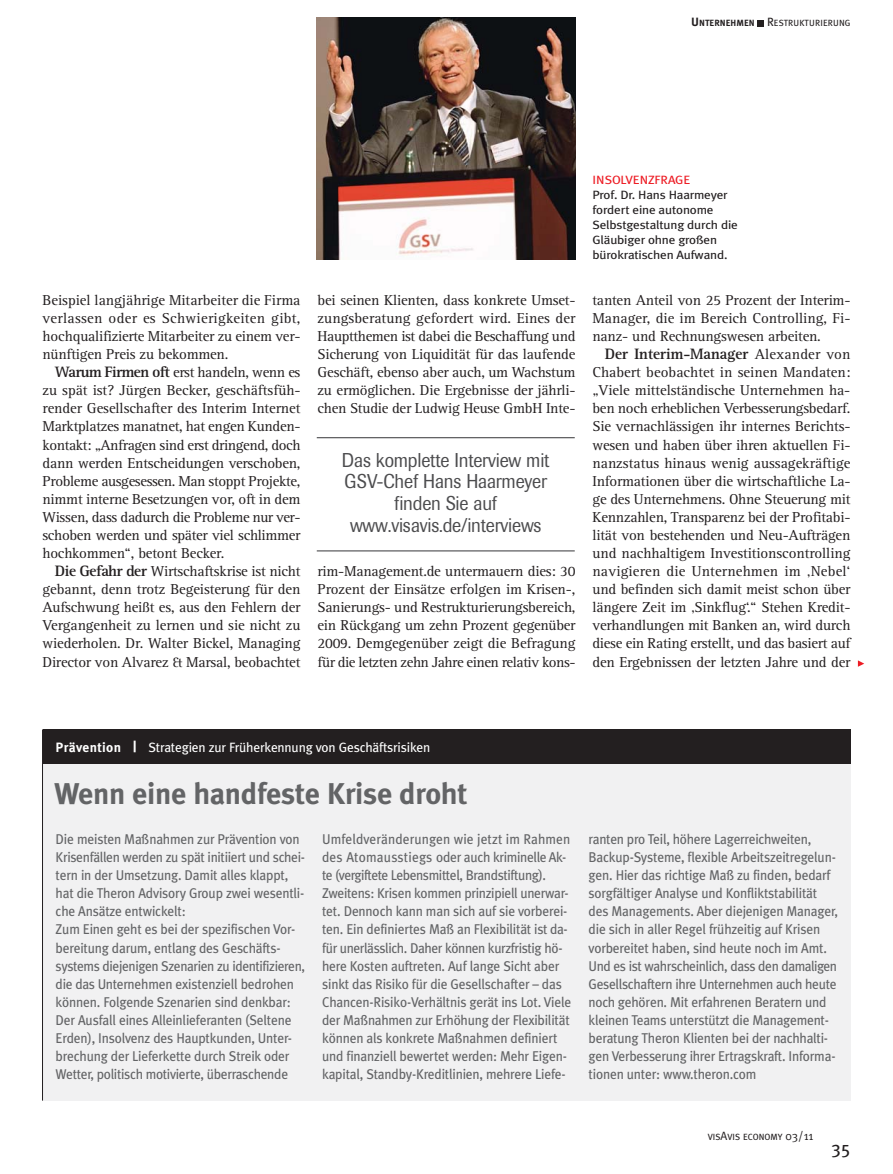
<style>
.page{position:relative;width:893px;height:1174px;background:#fff}
.page>*{position:absolute;margin:0;border:0;box-sizing:border-box;transform-origin:0 0}
.t1{font:700 30px "Meta Plus";letter-spacing:-.01em;color:#636466}
.t2{font:19.8px/21.6px "Imago";letter-spacing:-.01em;color:#4c4c4e;text-align:center;scale:.91 1}
.t3{font:18px "Meta Plus";color:#231f20}
.t4{font:14.85px/18.1px "Rotis Serif Std";letter-spacing:-.015em;color:#231f20;text-align:justify}
.t5{font:14.85px "Rotis Serif Std Bold VISAVIS";letter-spacing:.01em;color:#231f20}
.t6{font:14.1px/18px "Meta Plus";letter-spacing:-.015em;color:#636466;scale:.95 1}
.t7{font:13.5px "Meta Plus";letter-spacing:-.015em;color:#fff}
.t8{font:12px/15px "Meta Plus";letter-spacing:-.015em;color:#231f20;scale:1.1 1}
.t9{font:12px "Meta Plus";letter-spacing:-.015em;color:#ed1c24;scale:1.1 1}
.t10{font:9px "Meta Plus";color:#231f20}
.s1{font-weight:700;font-size:12px}
.s2{font-weight:700}
.s3{font-size:12px}
.s4{font-family:"Rotis Serif Std Bold VISAVIS"}
.s5{font-family:"Rotis Serif Std"}
.s6{font-family:"Meta";font-weight:700;font-size:15px}
.s7{font-family:"Meta Plus Normal";font-size:12px}
</style>
<div class="page">
<img style="left:317px;top:17px;width:258px;height:242px">
<svg style="left:858px;top:660px;width:6px;height:6px"></svg>
<div style="left:43px;top:729px;width:808px;height:371px;background:#f1f1f2"></div>
<div style="left:43px;top:729px;width:808px;height:34px;background:#231f20"></div>
<hr style="left:42px;top:729px;width:1px;height:371px;background:#231f20">
<hr style="left:317px;top:437px;width:258px;height:1px;background:#4c4c4e">
<hr style="left:317px;top:550px;width:258px;height:1px;background:#4c4c4e">
<svg style="left:758px;top:20px;width:6px;height:6px"></svg>
<p class="t10" style="left:691px;top:19px;width:161px"><span class="s1">U</span><span class="s2">NTERNEHMEN</span> <span class="s3">R</span>ESTRUKTURIERUNG</p>
<p class="t4" style="left:43px;top:292px;width:259px">Beispiel langjährige Mitarbeiter die Firma verlassen oder es Schwierigkeiten gibt, hoch qualifizierte Mitarbeiter zu einem ver&shy;nünftigen Preis zu bekommen.</p>
<p class="t4" style="left:43px;top:364px;width:259px;text-indent:13px"><span class="s4">Warum Firmen oft</span> erst handeln, wenn es zu spät ist? Jürgen Becker, geschäftsfüh&shy;render Gesellschafter des Interim Internet Marktplatzes manatnet, hat engen Kunden&shy;kontakt: „Anfragen sind erst dringend, doch dann werden Entscheidungen verschoben, Probleme ausgesessen. Man stoppt Projekte, nimmt interne Besetzungen vor, oft in dem Wissen, dass dadurch die Probleme nur ver&shy;schoben werden und später viel schlim mer hochkommen“, betont Becker.</p>
<p class="t4" style="left:43px;top:563px;width:259px;text-indent:13px"><span class="s4">Die Gefahr der</span> Wirtschaftskrise ist nicht gebannt, denn trotz Begeisterung für den Aufschwung heißt es, aus den Fehlern der Vergangenheit zu lernen und sie nicht zu wiederholen. Dr. Walter Bickel, Managing Director von Alvarez &amp; Marsal, beobachtet</p>
<p class="t4" style="left:317px;top:292px;width:259px">bei seinen Klienten, dass konkrete Umset&shy;zungsberatung gefordert wird. Eines der Hauptthemen ist dabei die Beschaffung und Sicherung von Liquidität für das laufende Geschäft, ebenso aber auch, um Wachstum zu ermöglichen. Die Ergebnisse der jährli&shy;chen Studie der Ludwig Heuse GmbH Inte-</p>
<h2 class="t2" style="left:342px;top:451px;width:230px">Das komplette Interview mit<br>GSV-Chef Hans Haarmeyer finden Sie auf www.visavis.de/interviews</h2>
<p class="t4" style="left:317px;top:563px;width:259px">rim-Management.de untermauern dies: 30<br>Prozent der Einsätze erfolgen im Krisen-, Sanierungs- und Restrukturierungsbereich, ein Rückgang um zehn Prozent gegenüber 2009. Demgegenüber zeigt die Befragung für die letzten zehn Jahre einen relativ kons-</p>
<p class="t9" style="left:592px;top:174px;width:90px">INSOLVENZFRAGE</p>
<p class="t8" style="left:592px;top:188px;width:134px">Prof. Dr. Hans Haarmeyer fordert eine autonome<br>Selbstgestaltung durch die<br>Gläubiger ohne großen bürokratischen Aufwand.</p>
<p class="t4" style="left:592px;top:292px;width:259px">tanten Anteil von 25 Prozent der Interim-Ma nager, die im Bereich Controlling, Fi&shy;nanz- und Rechnungswesen arbeiten.</p>
<p class="t5" style="left:605px;top:347px;width:247px">Der Interim-Manager <span class="s5">Alexander von</span></p>
<p class="t4" style="left:592px;top:364px;width:259px">Chabert beobachtet in seinen Mandaten: „Viele mittelständische Unternehmen ha&shy;ben noch erheblichen Verbesserungsbedarf.<br>Sie vernachlässigen ihr internes Berichts&shy;wesen und haben über ihren aktuellen Fi&shy;nanzstatus hinaus wenig aussagekräftige Informationen über die wirtschaftliche La&shy;ge des Unternehmens. Ohne Steuerung mit Kennzahlen, Transparenz bei der Profitabi&shy;lität von bestehenden und Neu-Aufträgen und nachhaltigem Investitionscontrolling navigieren die Unternehmen im ‚Nebel‘ und befinden sich damit meist schon über längere Zeit im ‚Sinkflug‘.“ Stehen Kredit&shy;verhandlungen mit Banken an, wird durch diese ein Rating erstellt, und das basiert auf den Ergebnissen der letzten Jahre und der</p>
<p class="t7" style="left:56px;top:740px;width:376px"><span class="s2">Prävention</span> <span class="s6">|</span> Strategien zur Früherkennung von Geschäftsrisiken</p>
<h1 class="t1" style="left:54px;top:779px;width:415px">Wenn eine handfeste Krise droht</h1>
<p class="t6" style="left:56px;top:831px;width:264px">Die meisten Maßnahmen zur Prävention von Krisenfällen werden zu spät initiiert und schei&shy;tern in der Umsetzung. Damit alles klappt, hat die Theron Advisory Group zwei wesentli&shy;che Ansätze entwickelt:<br>Zum Einen geht es bei der spezifischen Vor&shy;bereitung darum, entlang des Ge schäfts&shy;systems diejeni gen Szenarien zu identifizieren, die das Unter nehmen existenziell bedrohen können. Folgende Szenarien sind denkbar:<br>Der Ausfall eines Alleinlieferanten (Seltene Erden), Insolvenz des Hauptkunden, Unter&shy;brechung der Lieferkette durch Streik oder Wetter, politisch motivierte, überraschen de</p>
<p class="t6" style="left:322px;top:831px;width:264px">Umfeldveränderungen wie jetzt im Rahmen des Atomausstiegs oder auch kriminelle Ak&shy;te (vergiftete Lebensmittel, Brandstiftung).<br>Zweitens: Krisen kommen prinzipiell unerwar&shy;tet. Dennoch kann man sich auf sie vorberei&shy;ten. Ein definiertes Maß an Flexibilität ist da&shy;für unerlässlich. Daher können kurzfristig hö&shy;here Kosten auftreten. Auf lange Sicht aber sinkt das Risiko für die Gesellschafter – das Chancen-Risiko-Verhältnis gerät ins Lot. Viele der Maßnahmen zur Erhöhung der Flexi bilität können als konkrete Maßnahmen definiert und finanziell bewertet werden: Mehr Eigen&shy;kapital, Standby-Kreditlinien, mehrere Liefe-</p>
<p class="t6" style="left:589px;top:830px;width:264px">ranten pro Teil, höhere Lagerreichweiten, Backup-Systeme, flexible Arbeitszeitregelun&shy;gen. Hier das richtige Maß zu finden, bedarf sorgfältiger Analyse und Konfliktstabilität des Managements. Aber diejenigen Manager, die sich in aller Regel frühzeitig auf Krisen vorbereitet haben, sind heute noch im Amt.<br>Und es ist wahrscheinlich, dass den damaligen Gesellschaftern ihre Unternehmen auch heute noch gehören. Mit erfahrenen Beratern und kleinen Teams unterstützt die Mana ge ment&shy;beratung Theron Klienten bei der nachhalti&shy;gen Verbesserung ihrer Ertragskraft. Informa&shy;tionen unter: www.theron.com</p>
<p class="t10" style="left:708px;top:1132px;width:107px">VIS<span class="s7">A</span>VIS ECONOMY <span class="s7">03/11</span></p>
<p class="t3" style="left:831px;top:1139px;width:20px">35</p>
</div>
